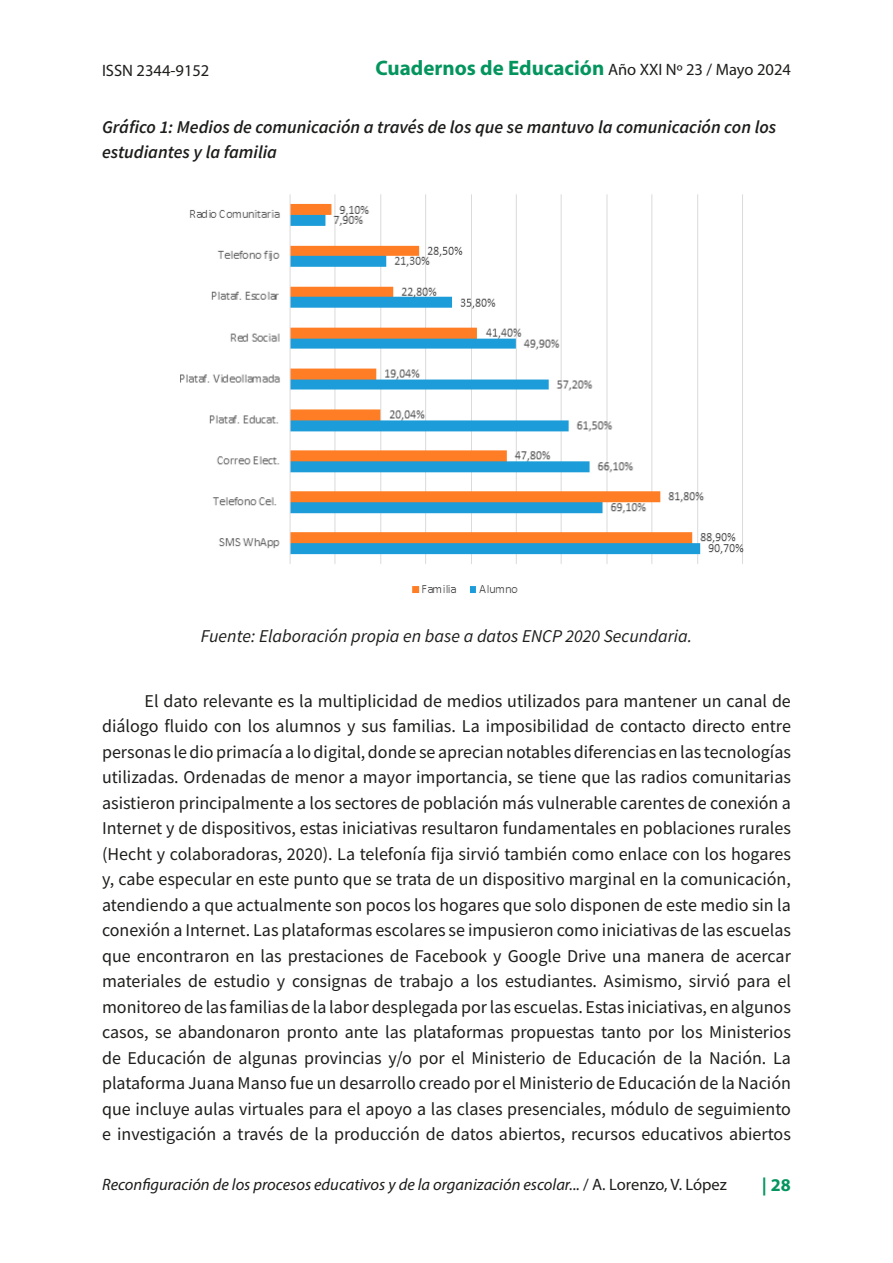
<style>
.page{position:relative;width:893px;height:1263px;background:#fff}
.page>*{position:absolute;margin:0;border:0;box-sizing:border-box;transform-origin:0 0}
.t1{font:700 21px "Myriad Pro";color:#04955e}
.t2{font:18px/25.5px "Source Sans Pro";color:#1d1d1b;text-align:justify}
.t3{font:italic 600 18px/25.5px "Source Sans Pro";color:#1d1d1b}
.t4{font:italic 18px "Source Sans Pro";color:#1d1d1b}
.t5{font:700 18px "Myriad Pro";color:#04955e}
.t6{font:italic 16.5px "Myriad Pro";color:#1d1d1b}
.t7{font:16.5px "Myriad Pro";color:#1d1d1b}
.s1{font-weight:400;font-size:16.5px;color:#1d1d1b}
.s2{font-style:normal}
</style>
<div class="page">
<img style="left:181px;top:194px;width:563px;height:399px">
<p class="t7" style="left:102px;top:60px;width:109px">ISSN 2344-9152</p>
<p class="t1" style="left:375px;top:55px;width:417px">Cuadernos de Educación <span class="s1">Año XXI Nº 23 / Mayo 2024</span></p>
<p class="t3" style="left:102px;top:114px;width:676px">Gráfico 1: Medios de comunicación a través de los que se mantuvo la comunicación con los estudiantes y la familia</p>
<p class="t4" style="left:201px;top:625px;width:493px">Fuente: Elaboración propia en base a datos ENCP 2020 Secundaria.</p>
<p class="t2" style="left:102px;top:688px;width:690px;text-indent:43px">El dato relevante es la multiplicidad de medios utilizados para mantener un canal de diálogo fluido con los alumnos y sus familias. La imposibilidad de contacto directo entre personas le dio primacía a lo digital, donde se aprecian notables diferencias en las tecnologías utilizadas. Ordenadas de menor a mayor importancia, se tiene que las radios comunitarias asistieron principalmente a los sectores de población más vulnerable carentes de conexión a Internet y de dispositivos, estas iniciativas resultaron fundamentales en poblaciones rurales (Hecht y colaboradoras, 2020). La telefonía fija sirvió también como enlace con los hogares y, cabe especular en este punto que se trata de un dispositivo marginal en la comunicación, atendiendo a que actualmente son pocos los hogares que solo disponen de este medio sin la conexión a Internet. Las plataformas escolares se impusieron como iniciativas de las escuelas que encontraron en las prestaciones de Facebook y Google Drive una manera de acercar materiales de estudio y consignas de trabajo a los estudiantes. Asimismo, sirvió para el monitoreo de las familias de la labor desplegada por las escuelas. Estas iniciativas, en algunos casos, se abandonaron pronto ante las plataformas propuestas tanto por los Ministerios de Educación de algunas provincias y/o por el Ministerio de Educación de la Nación. La plataforma Juana Manso fue un desarrollo creado por el Ministerio de Educación de la Nación que incluye aulas virtuales para el apoyo a las clases presenciales, módulo de seguimiento e investigación a través de la producción de datos abiertos, recursos educativos abiertos</p>
<p class="t6" style="left:102px;top:1174px;width:626px">Reconfiguración de los procesos educativos y de la organización escolar... <span class="s2">/ A. Lorenzo, V. López</span></p>
<p class="t5" style="left:762px;top:1173px;width:31px">| 28</p>
</div>
